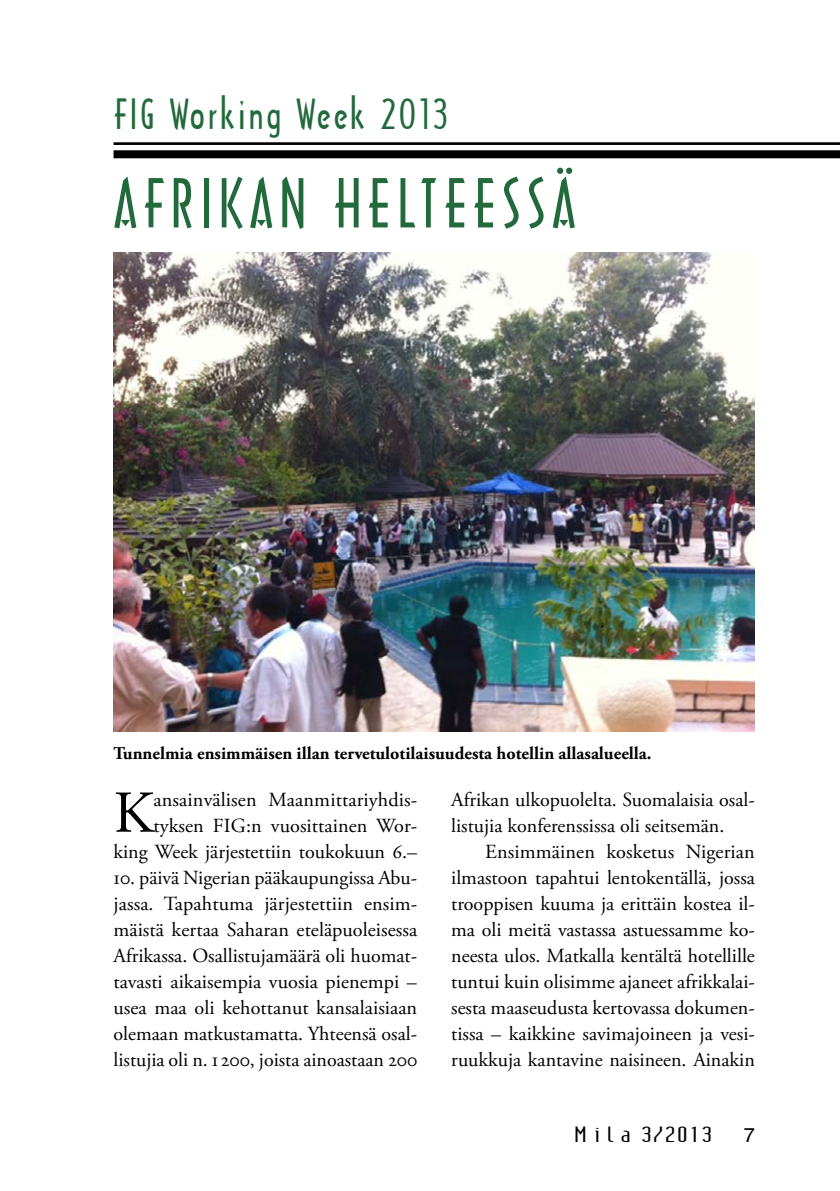
<style>
.page{position:relative;width:840px;height:1191px;background:#fff}
.page>*{position:absolute;margin:0;border:0;box-sizing:border-box;transform-origin:0 0}
.t1{font:64px "Architecture Plain";letter-spacing:.1em;color:#22693b}
.t2{font:59.2px "Adobe Garamond Pro";color:#000}
.t3{font:40px "Architecture Plain";letter-spacing:.07em;color:#22693b}
.t4{font:22px "Institution";color:#000;scale:1.7 1}
.t5{font:20px/26px "Adobe Garamond Pro";color:#000;text-align:justify}
.t6{font:20px "Helvetica";color:#000}
.t7{font:700 18px "Adobe Garamond Pro";color:#000}
</style>
<div class="page">
<hr style="left:113px;top:142px;width:726px;height:3px;background:#000">
<div style="left:113px;top:150px;width:726px;height:8px;background:#000"></div>
<img style="left:113px;top:252px;width:641px;height:479px">
<h3 class="t3" style="left:114px;top:89px;width:335px">FIG WORKING WEEK 2013</h3>
<h1 class="t1" style="left:113px;top:163px;width:112px">AFRIKAN</h1>
<h1 class="t1" style="left:334px;top:163px;width:193px">HELTEESSÄ</h1>
<p class="t7" style="left:113px;top:742px;width:539px">Tunnelmia ensimmäisen illan tervetulotilaisuudesta hotellin allasalueella.</p>
<p class="t5" style="left:113px;top:787px;width:305px;text-align:right">ansainvälisen Maanmittariyhdis&shy;tyksen FIG:n vuosittainen Wor-<br>king Week järjestettiin toukokuun 6.–</p>
<p class="t5" style="left:113px;top:865px;width:305px">10. päivä Nigerian pääkaupungissa Abu&shy;jassa. Tapahtuma järjestettiin ensim&shy;mäistä kertaa Saharan eteläpuoleisessa Afrikassa. Osallistujamäärä oli huomat&shy;tavasti aikaisempia vuosia pienempi – usea maa oli kehottanut kansalaisiaan olemaan matkustamatta. Yhteensä osal&shy;listujia oli n. 1 200, joista ainoastaan 200</p>
<h2 class="t2" style="left:113px;top:777px;width:41px">K</h2>
<p class="t5" style="left:451px;top:787px;width:305px">Afrikan ulkopuolelta. Suomalaisia osal&shy;listujia konferenssissa oli seitsemän.</p>
<p class="t5" style="left:451px;top:839px;width:305px;text-indent:34px">Ensimmäinen kosketus Nigerian ilmastoon tapahtui lentokentällä, jossa trooppisen kuuma ja erittäin kostea il&shy;ma oli meitä vastassa astuessamme ko&shy;neesta ulos. Matkalla kentältä hotellille tuntui kuin olisimme ajaneet afrikkalai&shy;sesta maaseudusta kertovassa dokumen&shy;tissa – kaikkine savimajoineen ja vesi&shy;ruukkuja kantavine naisineen. Ainakin</p>
<p class="t4" style="left:573px;top:1123px;width:83px">M i l a 3/2013</p>
<p class="t6" style="left:743px;top:1123px;width:13px">7</p>
</div>
